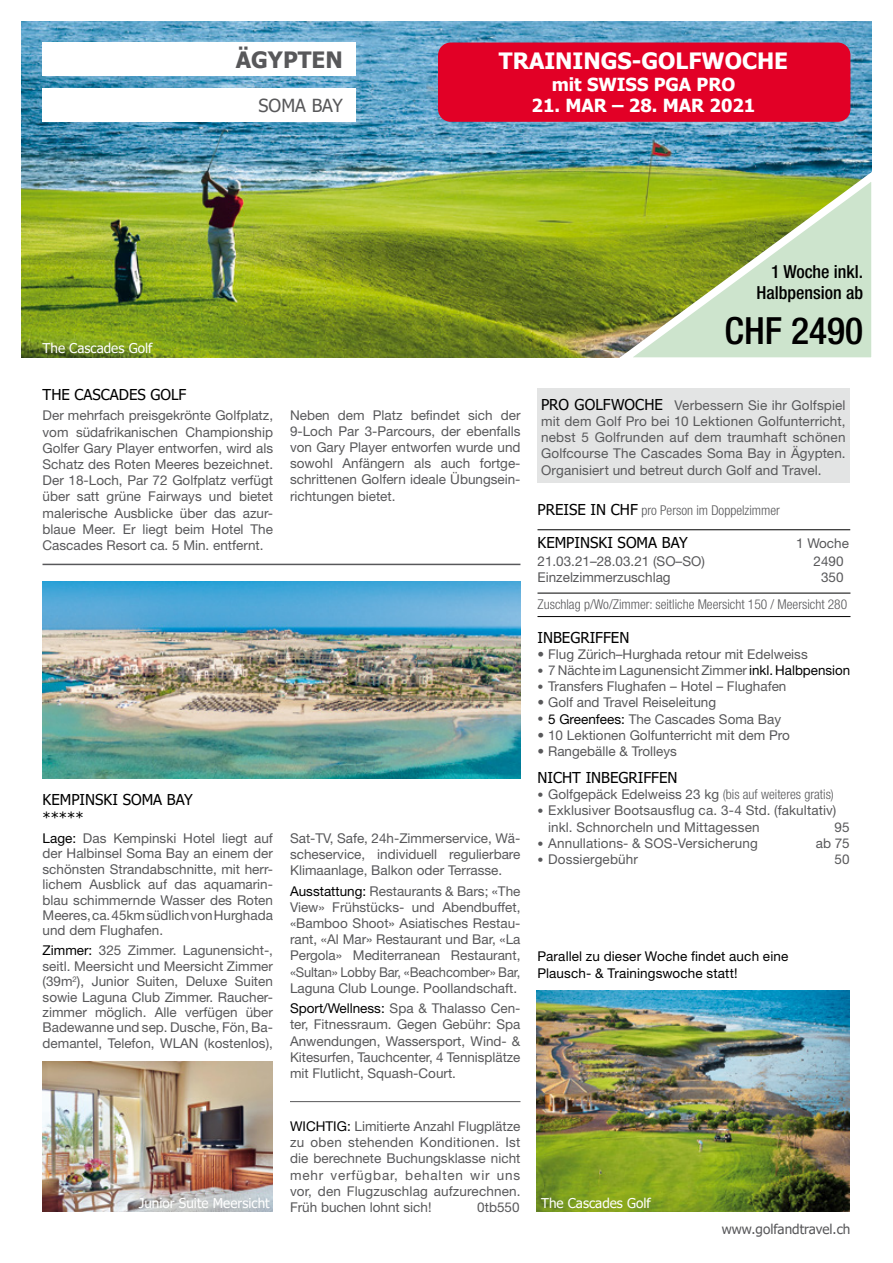
<style>
.page{position:relative;width:893px;height:1263px;background:#fff}
.page>*{position:absolute;margin:0;border:0;box-sizing:border-box;transform-origin:0 0}
.t1{font:500 condensed 37.5px "Helvetica Neue LT Pro";color:#000}
.t2{font:700 22.5px "Tahoma";color:#fff}
.t3{font:700 22.5px "Tahoma";color:#58585a}
.t4{font:700 18px "Tahoma";color:#fff}
.t5{font:500 condensed 18px/21.6px "Helvetica Neue LT Pro";color:#000;text-align:right}
.t6{font:18px "Tahoma";color:#58585a}
.t7{font:15px/18px "Tahoma";color:#000}
.t8{font:13.5px/16.2px "Helvetica Neue LT Pro";color:#58585a;text-align:justify}
.t9{font:300 condensed 13.5px "Helvetica Neue LT Pro";color:#58585a}
.t10{font:13.5px/16.2px "Helvetica Neue LT Pro";letter-spacing:.01em;color:#000}
.t11{font:13.5px "Tahoma";color:#fff}
.t12{font:13.5px "Tahoma";color:#58585a}
.s1{color:#000}
.s2{font-family:"Tahoma";font-size:15px;color:#000}
.s3{font-family:"Tahoma";font-weight:400;font-stretch:normal;font-size:15px;color:#000}
.s4{font-size:12px}
.s5{font-weight:300;font-stretch:condensed}
</style>
<div class="page">
<hr style="left:43px;top:564px;width:477px;height:1px;background:#58585a">
<img style="left:21px;top:21px;width:851px;height:336px">
<img style="left:43px;top:581px;width:477px;height:197px">
<img style="left:43px;top:1061px;width:230px;height:151px">
<div style="left:43px;top:43px;width:313px;height:33px;background:#fff"></div>
<div style="left:43px;top:89px;width:313px;height:33px;background:#fff"></div>
<img style="left:537px;top:990px;width:313px;height:222px">
<div style="left:438px;top:43px;width:412px;height:79px;background:#e20026;border-radius:13px"></div>
<img style="left:611px;top:159px;width:261px;height:199px">
<hr style="left:537px;top:529px;width:313px;height:1px;background:#000">
<hr style="left:537px;top:593px;width:313px;height:1px;background:#000">
<hr style="left:537px;top:616px;width:313px;height:1px;background:#000">
<hr style="left:290px;top:1101px;width:230px;height:1px;background:#58585a">
<div style="left:537px;top:389px;width:313px;height:94px;background:#e3e4e4"></div>
<h2 class="t3" style="left:236px;top:44px;width:108px">ÄGYPTEN</h2>
<h3 class="t6" style="left:259px;top:94px;width:86px">SOMA BAY</h3>
<p class="t11" style="left:43px;top:339px;width:111px">The Cascades Golf</p>
<h2 class="t2" style="left:499px;top:45px;width:291px">TRAININGS-GOLFWOCHE</h2>
<h3 class="t4" style="left:552px;top:72px;width:185px">mit SWISS PGA PRO</h3>
<h3 class="t4" style="left:532px;top:93px;width:225px">21. MAR – 28. MAR 2021</h3>
<h3 class="t5" style="left:757px;top:260px;width:108px">1 Woche inkl.<br>Halbpension ab</h3>
<h1 class="t1" style="left:724px;top:309px;width:140px">CHF 2490</h1>
<p class="t7" style="left:43px;top:386px;width:145px">THE CASCADES GOLF</p>
<p class="t8" style="left:43px;top:407px;width:232px">Der mehrfach preisgekrönte Golfplatz, vom südafrikanischen Championship Golfer Gary Player entworfen, wird als Schatz des Roten Meeres bezeichnet.<br>Der 18-Loch, Par 72 Golfplatz verfügt über satt grüne Fairways und bietet malerische Ausblicke über das azur&shy;blaue Meer. Er liegt beim Hotel The Cascades Resort ca. 5 Min. entfernt.</p>
<p class="t8" style="left:290px;top:406px;width:232px">Neben dem Platz befindet sich der 9-Loch Par 3-Parcours, der ebenfalls von Gary Player entworfen wurde und sowohl Anfängern als auch fortge&shy;schrittenen Golfern ideale Übungsein&shy;richtungen bietet.</p>
<p class="t7" style="left:43px;top:791px;width:152px">KEMPINSKI SOMA BAY *****</p>
<p class="t8" style="left:43px;top:830px;width:232px;line-height:15.5px"><span class="s1">Lage:</span> Das Kempinski Hotel liegt auf der Halbinsel Soma Bay an einem der schönsten Strandabschnitte, mit herr&shy;lichem Ausblick auf das aquamarin&shy;blau schimmernde Wasser des Roten Meeres, ca. 45km südlich von Hurghada und dem Flughafen.</p>
<p class="t8" style="left:43px;top:942px;width:232px;line-height:15.5px"><span class="s1">Zimmer:</span> 325 Zimmer. Lagunensicht-, seitl. Meersicht und Meersicht Zimmer (39m<sup>2</sup>), Junior Suiten, Deluxe Suiten sowie Laguna Club Zimmer. Raucher&shy;zimmer möglich. Alle verfügen über Badewanne und sep. Dusche, Fön, Ba&shy;demantel, Telefon, WLAN (kostenlos),</p>
<p class="t11" style="left:139px;top:1194px;width:133px">Junior Suite Meersicht</p>
<p class="t8" style="left:290px;top:829px;width:232px">Sat-TV, Safe, 24h-Zimmerservice, Wä&shy;scheservice, individuell regulierbare Klimaanlage, Balkon oder Terrasse.</p>
<p class="t8" style="left:290px;top:882px;width:232px"><span class="s1">Ausstattung:</span> Restaurants &amp; Bars; «The View» Frühstücks- und Abendbuffet, «Bamboo Shoot» Asiatisches Restau&shy;rant, «Al Mar» Restaurant und Bar, «La Pergola» Mediterranean Restaurant, «Sultan» Lobby Bar, «Beachcomber» Bar, Laguna Club Lounge. Poollandschaft.</p>
<p class="t8" style="left:290px;top:1000px;width:232px"><span class="s1">Sport/Wellness:</span> Spa &amp; Thalasso Cen&shy;ter, Fitnessraum. Gegen Gebühr: Spa Anwendungen, Wassersport, Wind- &amp; Kitesurfen, Tauchcenter, 4 Tennisplätze mit Flutlicht, Squash-Court.</p>
<p class="t8" style="left:290px;top:1118px;width:232px"><span class="s1">WICHTIG:</span> Limitierte Anzahl Flugplätze zu oben stehenden Konditionen. Ist die berechnete Buchungsklasse nicht mehr verfügbar, behalten wir uns vor, den Flugzuschlag aufzurechnen.<br>Früh buchen lohnt sich!</p>
<p class="t8" style="left:477px;top:1199px;width:44px">0tb550</p>
<p class="t8" style="left:541px;top:397px;width:306px"><span class="s2">PRO GOLFWOCHE</span> Verbessern Sie ihr Golfspiel mit dem Golf Pro bei 10 Lektionen Golfunterricht, nebst 5 Golfrunden auf dem traumhaft schönen Golfcourse The Cascades Soma Bay in Ägypten.<br>Organisiert und betreut durch Golf and Travel.</p>
<p class="t9" style="left:537px;top:502px;width:244px"><span class="s3">PREISE IN CHF</span> pro Person im Doppelzimmer</p>
<p class="t7" style="left:537px;top:534px;width:152px">KEMPINSKI SOMA BAY</p>
<p class="t8" style="left:796px;top:535px;width:54px">1 Woche</p>
<p class="t8" style="left:537px;top:553px;width:169px">21.03.21–28.03.21 (SO–SO)</p>
<p class="t8" style="left:813px;top:553px;width:32px">2490</p>
<p class="t8" style="left:537px;top:569px;width:135px">Einzelzimmerzuschlag</p>
<p class="t8" style="left:821px;top:569px;width:24px">350</p>
<p class="t9" style="left:537px;top:597px;width:311px">Zuschlag p/Wo/Zimmer: seitliche Meersicht 150 / Meersicht 280</p>
<p class="t7" style="left:537px;top:629px;width:93px">INBEGRIFFEN</p>
<p class="t8" style="left:537px;top:646px;width:272px">• Flug Zürich–Hurghada retour mit Edelweiss</p>
<p class="t8" style="left:537px;top:662px;width:314px"><span class="s4">•</span> 7 Nächte im Lagunensicht Zimmer <span class="s1">inkl. Halbpension</span></p>
<p class="t8" style="left:537px;top:678px;width:250px"><span class="s4">•</span> Transfers Flughafen – Hotel – Flughafen</p>
<p class="t8" style="left:537px;top:694px;width:180px">• Golf and Travel Reiseleitung</p>
<p class="t8" style="left:537px;top:711px;width:245px"><span class="s4">•</span> <span class="s1">5 Greenfees:</span> The Cascades Soma Bay</p>
<p class="t8" style="left:537px;top:727px;width:254px">• 10 Lektionen Golfunterricht mit dem Pro</p>
<p class="t8" style="left:537px;top:743px;width:141px">• Rangebälle &amp; Trolleys</p>
<p class="t7" style="left:537px;top:769px;width:142px">NICHT INBEGRIFFEN</p>
<p class="t8" style="left:537px;top:786px;width:298px"><span class="s4">•</span> Golfgepäck Edelweiss 23 kg <span class="s5">(bis auf weiteres gratis)</span></p>
<p class="t8" style="left:548px;top:802px;width:290px;text-indent:-11px"><span class="s4">•</span> Exklusiver Bootsausflug ca. 3-4 Std. (fakultativ) inkl. Schnorcheln und Mittagessen</p>
<p class="t8" style="left:834px;top:818px;width:17px">95</p>
<p class="t8" style="left:537px;top:835px;width:222px"><span class="s4">•</span> Annullations- &amp; SOS-Versicherung</p>
<p class="t8" style="left:816px;top:835px;width:35px">ab 75</p>
<p class="t8" style="left:537px;top:851px;width:102px"><span class="s4">•</span> Dossiergebühr</p>
<p class="t8" style="left:834px;top:851px;width:17px">50</p>
<p class="t10" style="left:537px;top:948px;width:252px">Parallel zu dieser Woche findet auch eine<br>Plausch- &amp; Trainingswoche statt!</p>
<p class="t11" style="left:541px;top:1194px;width:111px">The Cascades Golf</p>
<p class="t12" style="left:722px;top:1220px;width:130px">www.golfandtravel.ch</p>
</div>
